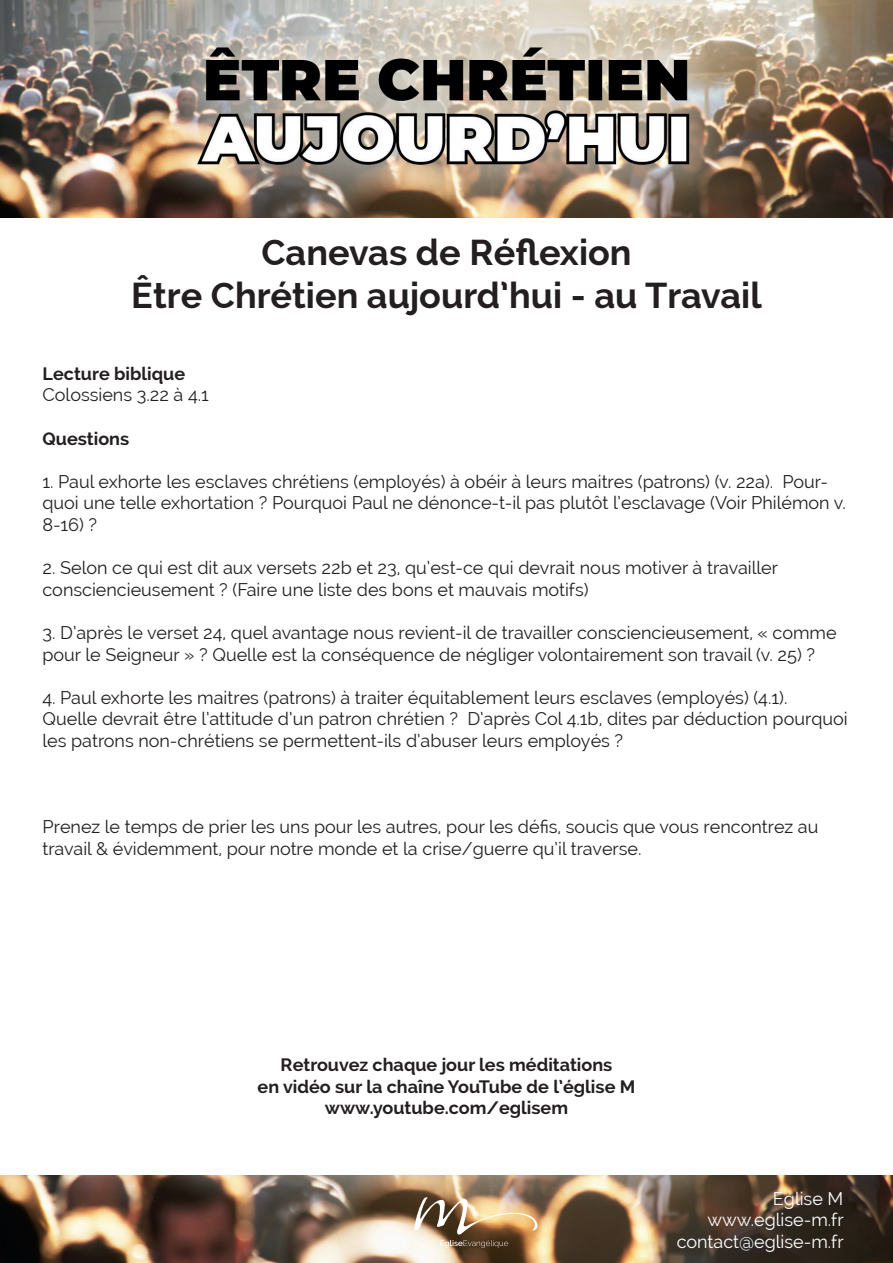
<style>
.page{position:relative;width:893px;height:1263px;background:#fff}
.page>*{position:absolute;margin:0;border:0;box-sizing:border-box;transform-origin:0 0}
.t1{font:700 36px/43.2px "Raleway";color:#231f20;text-align:center}
.t2{font:18px/21.6px "Raleway";color:#231f20}
.t3{font:700 18px/21.6px "Raleway";color:#231f20;text-align:center}
.t4{font:18px/21.6px "Raleway";color:#fff;text-align:right}
</style>
<div class="page">
<img style="left:0;top:1176px;width:893px;height:87px">
<img style="left:0;top:0;width:893px;height:217px">
<img style="left:414px;top:1197px;width:126px;height:51px">
<h1 class="t1" style="left:131px;top:230px;width:632px">Canevas de Réflexion<br>Être Chrétien aujourd’hui - au Travail</h1>
<p class="t3" style="left:43px;top:363px;width:144px">Lecture biblique</p>
<p class="t2" style="left:43px;top:384px;width:168px">Colossiens 3.22 à 4.1</p>
<p class="t3" style="left:43px;top:427px;width:88px">Questions</p>
<p class="t2" style="left:43px;top:471px;width:805px">1. Paul exhorte les esclaves chrétiens (employés) à obéir à leurs maitres (patrons) (v. 22a). Pour&shy;quoi une telle exhortation ? Pourquoi Paul ne dénonce-t-il pas plutôt l’esclavage (Voir Philémon v.<br>8-16) ?</p>
<p class="t2" style="left:43px;top:557px;width:737px">2. Selon ce qui est dit aux versets 22b et 23, qu’est-ce qui devrait nous motiver à travailler consciencieusement ? (Faire une liste des bons et mauvais motifs)</p>
<p class="t2" style="left:43px;top:622px;width:796px">3. D’après le verset 24, quel avantage nous revient-il de travailler consciencieusement, « comme pour le Seigneur » ? Quelle est la conséquence de négliger volontairement son travail (v. 25) ?</p>
<p class="t2" style="left:43px;top:687px;width:807px">4. Paul exhorte les maitres (patrons) à traiter équitablement leurs esclaves (employés) (4.1).<br>Quelle devrait être l’attitude d’un patron chrétien ? D’après Col 4.1b, dites par déduction pourquoi les patrons non-chrétiens se permettent-ils d’abuser leurs employés ?</p>
<p class="t2" style="left:43px;top:816px;width:777px">Prenez le temps de prier les uns pour les autres, pour les défis, soucis que vous rencontrez au travail &amp; évidemment, pour notre monde et la crise/guerre qu’il traverse.</p>
<p class="t3" style="left:258px;top:1054px;width:379px">Retrouvez chaque jour les méditations<br>en vidéo sur la chaîne YouTube de l’église M www.youtube.com/eglisem</p>
<p class="t4" style="left:677px;top:1187px;width:169px">Eglise M www.eglise-m.fr contact@eglise-m.fr</p>
</div>
